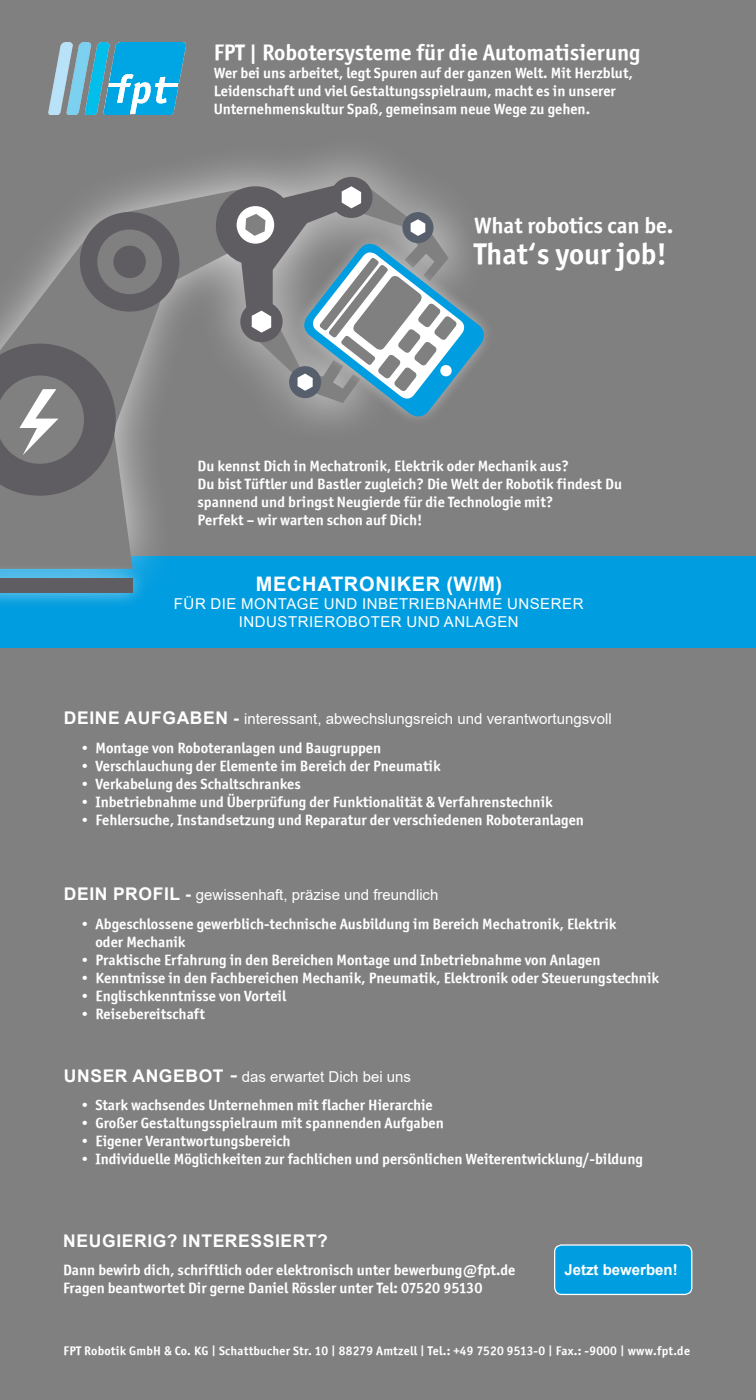
<style>
.page{position:relative;width:756px;height:1400px;background:#808080}
.page>*{position:absolute;margin:0;border:0;box-sizing:border-box;transform-origin:0 0}
.t1{font:30px "Officina Sans ITCTT Bold";color:#fff}
.t2{font:22.5px "Officina Sans ITCTT Bold";color:#fff}
.Bezeichnung{font:700 20px "Arial";letter-spacing:.035em;color:#fff}
.Text{font:700 17.5px "Arial";letter-spacing:.035em;color:#fff}
.Text-2{font:15px/18px "Officina Sans ITCTT Bold";color:#fff}
.Überschrift{font:15px "Arial";color:#fff}
.Bezeichnung-2{font:15px "Arial";letter-spacing:.035em;color:#fff}
.t3{font:700 15px "Arial";color:#fff}
.t4{font:12.5px "Officina Sans ITCTT Bold";letter-spacing:.02em;color:#fff}
.s1{font-weight:700;font-size:17.5px}
.s2{font-size:22.5px}
</style>
<div class="page">
<div style="left:0;top:556px;width:755px;height:91px;background:#009de0"></div>
<img style="left:48px;top:42px;width:137px;height:72px">
<div style="left:0;top:132px;width:492px;height:474px;background:#fff;opacity:.88"></div>
<div style="left:330px;top:177px;width:42px;height:41px;background:#5f5d61;border-radius:50%"></div>
<div style="left:0;top:562px;width:149px;height:47px;background:#fff;opacity:.48"></div>
<div style="left:0;top:578px;width:133px;height:15px;background:#5f5d62"></div>
<svg style="left:0;top:184px;width:492px;height:385px"></svg>
<div style="left:554px;top:1245px;width:138px;height:49px;background:#009de0;border-radius:7px"></div>
<div style="left:554px;top:1244px;width:138px;height:51px;border:1px solid #fff;border-radius:7px"></div>
<p class="t2" style="left:214px;top:38px;width:428px">FPT | Robotersysteme für die Automatisierung</p>
<p class="Text-2" style="left:214px;top:64px;width:421px">Wer bei uns arbeitet, legt Spuren auf der ganzen Welt. Mit Herzblut,</p>
<p class="Text-2" style="left:214px;top:82px;width:404px">Leidenschaft und viel Gestaltungsspielraum, macht es in unserer</p>
<p class="Text-2" style="left:214px;top:100px;width:378px">Unternehmenskultur Spaß, gemeinsam neue Wege zu gehen.</p>
<p class="t2" style="left:474px;top:211px;width:201px">What robotics can be.</p>
<p class="t1" style="left:474px;top:236px;width:194px">That‘s your job!</p>
<p class="Text-2" style="left:198px;top:457px;width:373px">Du kennst Dich in Mechatronik, Elektrik oder Mechanik aus?</p>
<p class="Text-2" style="left:198px;top:475px;width:426px">Du bist Tüftler und Bastler zugleich? Die Welt der Robotik findest Du</p>
<p class="Text-2" style="left:198px;top:493px;width:357px">spannend und bringst Neugierde für die Technologie mit?</p>
<p class="Text-2" style="left:198px;top:511px;width:226px">Perfekt – wir warten schon auf Dich!</p>
<p class="Bezeichnung" style="left:256px;top:570px;width:248px">MECHATRONIKER (W/M)</p>
<p class="Bezeichnung-2" style="left:174px;top:594px;width:411px">FÜR DIE MONTAGE UND INBETRIEBNAHME UNSERER</p>
<p class="Bezeichnung-2" style="left:239px;top:612px;width:281px">INDUSTRIEROBOTER UND ANLAGEN</p>
<p class="Überschrift" style="left:64px;top:708px;width:549px"><span class="s1">DEINE AUFGABEN -</span> interessant, abwechslungsreich und verantwortungsvoll</p>
<p class="Text-2" style="left:81px;top:738px;width:301px">• Montage von Roboteranlagen und Baugruppen</p>
<p class="Text-2" style="left:81px;top:756px;width:361px">• Verschlauchung der Elemente im Bereich der Pneumatik</p>
<p class="Text-2" style="left:81px;top:774px;width:221px">• Verkabelung des Schaltschrankes</p>
<p class="Text-2" style="left:81px;top:792px;width:473px">• Inbetriebnahme und Überprüfung der Funktionalität &amp; Verfahrenstechnik</p>
<p class="Text-2" style="left:81px;top:810px;width:504px">• Fehlersuche, Instandsetzung und Reparatur der verschiedenen Roboteranlagen</p>
<p class="Überschrift" style="left:64px;top:884px;width:376px"><span class="s1">DEIN PROFIL -</span> gewissenhaft, präzise und freundlich</p>
<p class="Text-2" style="left:95px;top:914px;width:522px;text-indent:-14px">• Abgeschlossene gewerblich-technische Ausbildung im Bereich Mechatronik, Elektrik oder Mechanik</p>
<p class="Text-2" style="left:81px;top:950px;width:521px">• Praktische Erfahrung in den Bereichen Montage und Inbetriebnahme von Anlagen</p>
<p class="Text-2" style="left:81px;top:968px;width:579px">• Kenntnisse in den Fachbereichen Mechanik, Pneumatik, Elektronik oder Steuerungstechnik</p>
<p class="Text-2" style="left:81px;top:986px;width:206px">• Englischkenntnisse von Vorteil</p>
<p class="Text-2" style="left:81px;top:1004px;width:125px">• Reisebereitschaft</p>
<p class="Überschrift" style="left:64px;top:1066px;width:349px"><span class="s1">UNSER ANGEBOT</span> <span class="s2">-</span> das erwartet Dich bei uns</p>
<p class="Text-2" style="left:81px;top:1096px;width:353px">• Stark wachsendes Unternehmen mit flacher Hierarchie</p>
<p class="Text-2" style="left:81px;top:1114px;width:364px">• Großer Gestaltungsspielraum mit spannenden Aufgaben</p>
<p class="Text-2" style="left:81px;top:1132px;width:211px">• Eigener Verantwortungsbereich</p>
<p class="Text-2" style="left:81px;top:1150px;width:563px">• Individuelle Möglichkeiten zur fachlichen und persönlichen Weiterentwicklung/-bildung</p>
<p class="Text" style="left:63px;top:1228px;width:266px">NEUGIERIG? INTERESSIERT?</p>
<p class="Text-2" style="left:63px;top:1261px;width:454px">Dann bewirb dich, schriftlich oder elektronisch unter bewerbung@fpt.de<br>Fragen beantwortet Dir gerne Daniel Rössler unter Tel: 07520 95130</p>
<p class="t3" style="left:564px;top:1259px;width:115px">Jetzt bewerben!</p>
<p class="t4" style="left:64px;top:1343px;width:628px">FPT Robotik GmbH &amp; Co. KG | Schattbucher Str. 10 | 88279 Amtzell | Tel.: +49 7520 9513-0 | Fax.: -9000 | www.fpt.de</p>
</div>
